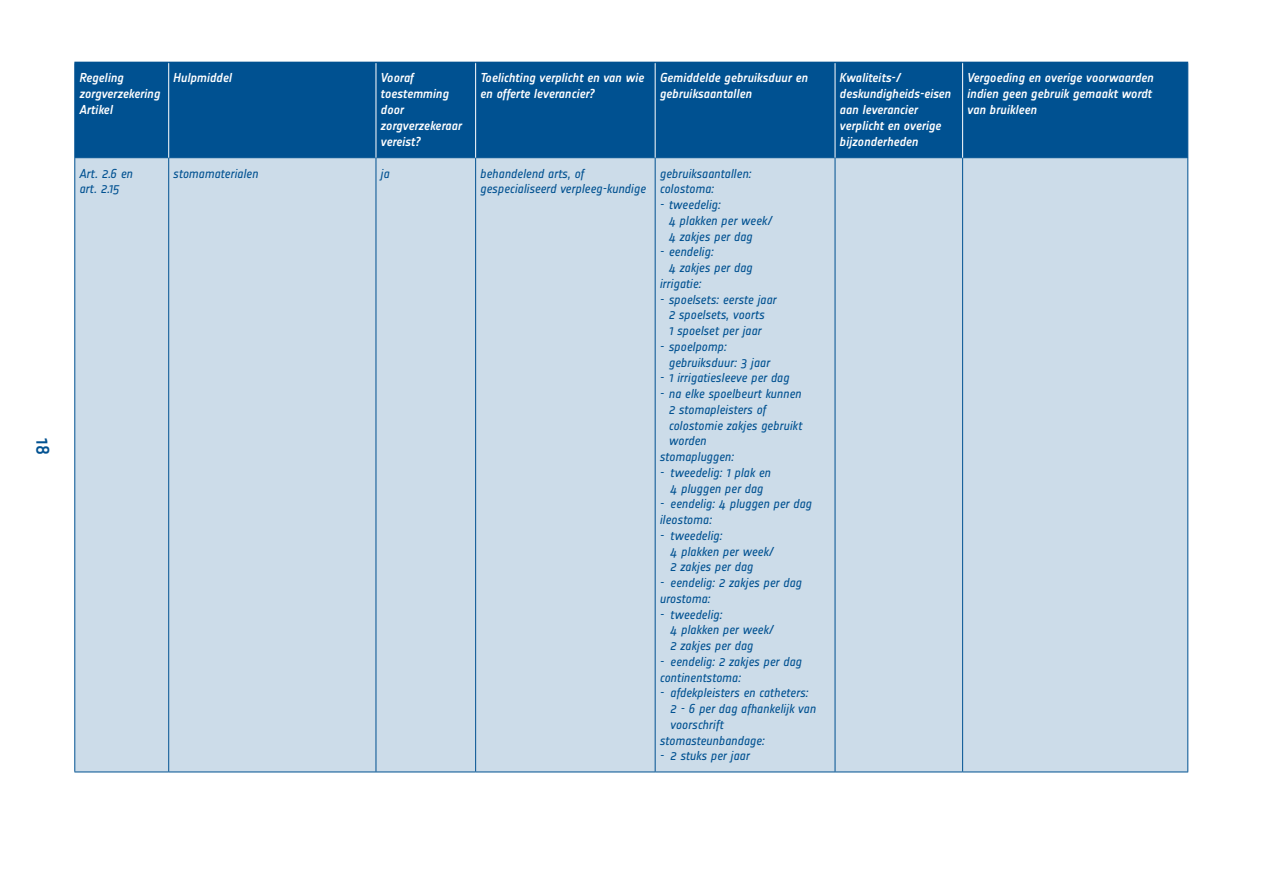
<style>
.page{position:relative;width:1263px;height:893px;background:#fff}
.page>*{position:absolute;margin:0;border:0;box-sizing:border-box;transform-origin:0 0}
.t1{font:500 18px "Notes";color:#005191}
.t2{font:italic 12.75px/15.8px "Notes";letter-spacing:-.005em;color:#005191}
.t3{font:italic 500 12.75px/15.9px "Notes";letter-spacing:-.005em;color:#fff}
</style>
<div class="page">
<div style="left:75px;top:158px;width:1112px;height:614px;background:#ccdce9"></div>
<hr style="left:74px;top:158px;width:1px;height:614px;background:#005191">
<hr style="left:168px;top:158px;width:1px;height:614px;background:#005191">
<hr style="left:376px;top:158px;width:1px;height:614px;background:#005191">
<hr style="left:475px;top:158px;width:1px;height:614px;background:#005191">
<hr style="left:655px;top:158px;width:1px;height:614px;background:#005191">
<hr style="left:835px;top:158px;width:1px;height:614px;background:#005191">
<hr style="left:962px;top:158px;width:1px;height:614px;background:#005191">
<hr style="left:1187px;top:158px;width:1px;height:614px;background:#005191">
<hr style="left:74px;top:772px;width:95px;height:1px;background:#005191">
<hr style="left:169px;top:772px;width:207px;height:1px;background:#005191">
<hr style="left:376px;top:772px;width:100px;height:1px;background:#005191">
<hr style="left:476px;top:772px;width:179px;height:1px;background:#005191">
<hr style="left:655px;top:772px;width:180px;height:1px;background:#005191">
<hr style="left:835px;top:772px;width:128px;height:1px;background:#005191">
<hr style="left:963px;top:772px;width:225px;height:1px;background:#005191">
<div style="left:75px;top:63px;width:1112px;height:95px;background:#005191"></div>
<hr style="left:74px;top:62px;width:95px;height:1px;background:#005191">
<hr style="left:169px;top:62px;width:207px;height:1px;background:#005191">
<hr style="left:376px;top:62px;width:100px;height:1px;background:#005191">
<hr style="left:476px;top:62px;width:179px;height:1px;background:#005191">
<hr style="left:655px;top:62px;width:180px;height:1px;background:#005191">
<hr style="left:835px;top:62px;width:128px;height:1px;background:#005191">
<hr style="left:963px;top:62px;width:225px;height:1px;background:#005191">
<hr style="left:168px;top:63px;width:1px;height:95px;background:#fff">
<hr style="left:376px;top:63px;width:1px;height:95px;background:#fff">
<hr style="left:475px;top:63px;width:1px;height:95px;background:#fff">
<hr style="left:655px;top:63px;width:1px;height:95px;background:#fff">
<hr style="left:835px;top:63px;width:1px;height:95px;background:#fff">
<hr style="left:962px;top:63px;width:1px;height:95px;background:#fff">
<hr style="left:74px;top:63px;width:1px;height:95px;background:#005191">
<hr style="left:1187px;top:63px;width:1px;height:95px;background:#005191">
<h1 class="t1" style="left:53px;top:438px;width:16px;rotate:90deg">18</h1>
<p class="t3" style="left:79px;top:70px;width:82px">Regeling zorgverzekering<br>Artikel</p>
<p class="t3" style="left:173px;top:70px;width:60px">Hulpmiddel</p>
<p class="t3" style="left:380px;top:70px;width:83px">Vooraf toestemming door zorg-verzekeraar vereist?</p>
<p class="t3" style="left:480px;top:70px;width:165px">Toelichting verplicht en van wie en offerte leverancier?</p>
<p class="t3" style="left:659px;top:70px;width:150px">Gemiddelde gebruiksduur en gebruiksaantallen</p>
<p class="t3" style="left:839px;top:70px;width:113px">Kwaliteits-/ deskundigheids-eisen aan leverancier verplicht en overige bijzonderheden</p>
<p class="t3" style="left:967px;top:70px;width:188px">Vergoeding en overige voorwaarden indien geen gebruik gemaakt wordt van bruikleen</p>
<p class="t2" style="left:79px;top:165px;width:55px">Art. 2.6 en art. 2.15</p>
<p class="t2" style="left:173px;top:165px;width:87px">stomamaterialen</p>
<p class="t2" style="left:380px;top:165px;width:10px">ja</p>
<p class="t2" style="left:480px;top:165px;width:167px">behandelend arts, of gespecialiseerd verpleeg-kundige</p>
<p class="t2" style="left:659px;top:165px;width:93px">gebruiksaantallen: colostoma:</p>
<p class="t2" style="left:668px;top:197px;width:105px;text-indent:-9px">- tweedelig:<br>4 plakken per week/<br>4 zakjes per dag</p>
<p class="t2" style="left:659px;top:244px;width:55px">- eendelig:</p>
<p class="t2" style="left:668px;top:260px;width:85px">4 zakjes per dag</p>
<p class="t2" style="left:659px;top:276px;width:43px">irrigatie:</p>
<p class="t2" style="left:659px;top:291px;width:118px;text-align:center">- spoelsets: eerste jaar<br>2 spoelsets, voorts<br>1 spoelset per jaar</p>
<p class="t2" style="left:668px;top:339px;width:103px;text-indent:-9px">- spoelpomp: gebruiksduur: 3 jaar</p>
<p class="t2" style="left:659px;top:370px;width:131px">- 1 irrigatiesleeve per dag</p>
<p class="t2" style="left:659px;top:386px;width:143px">- na elke spoelbeurt kunnen</p>
<p class="t2" style="left:668px;top:402px;width:99px">2 stomapleisters of</p>
<p class="t2" style="left:668px;top:417px;width:135px">colostomie zakjes gebruikt</p>
<p class="t2" style="left:668px;top:433px;width:39px">worden</p>
<p class="t2" style="left:659px;top:449px;width:76px">stomapluggen:</p>
<p class="t2" style="left:659px;top:465px;width:113px;text-align:center">- tweedelig: 1 plak en<br>4 pluggen per dag</p>
<p class="t2" style="left:659px;top:496px;width:154px">- eendelig: 4 pluggen per dag ileostoma:</p>
<p class="t2" style="left:670px;top:528px;width:105px;text-indent:-10px">- tweedelig:<br>4 plakken per week/<br>2 zakjes per dag</p>
<p class="t2" style="left:659px;top:575px;width:144px">- eendelig: 2 zakjes per dag urostoma:</p>
<p class="t2" style="left:670px;top:606px;width:105px;text-indent:-10px">- tweedelig:<br>4 plakken per week/<br>2 zakjes per dag</p>
<p class="t2" style="left:659px;top:654px;width:144px">- eendelig: 2 zakjes per dag continentstoma:</p>
<p class="t2" style="left:659px;top:685px;width:150px">- afdekpleisters en catheters:</p>
<p class="t2" style="left:670px;top:701px;width:147px">2 - 6 per dag afhankelijk van</p>
<p class="t2" style="left:670px;top:717px;width:55px">voorschrift</p>
<p class="t2" style="left:659px;top:732px;width:107px">stomasteunbandage:</p>
<p class="t2" style="left:659px;top:748px;width:91px">- 2 stuks per jaar</p>
</div>
